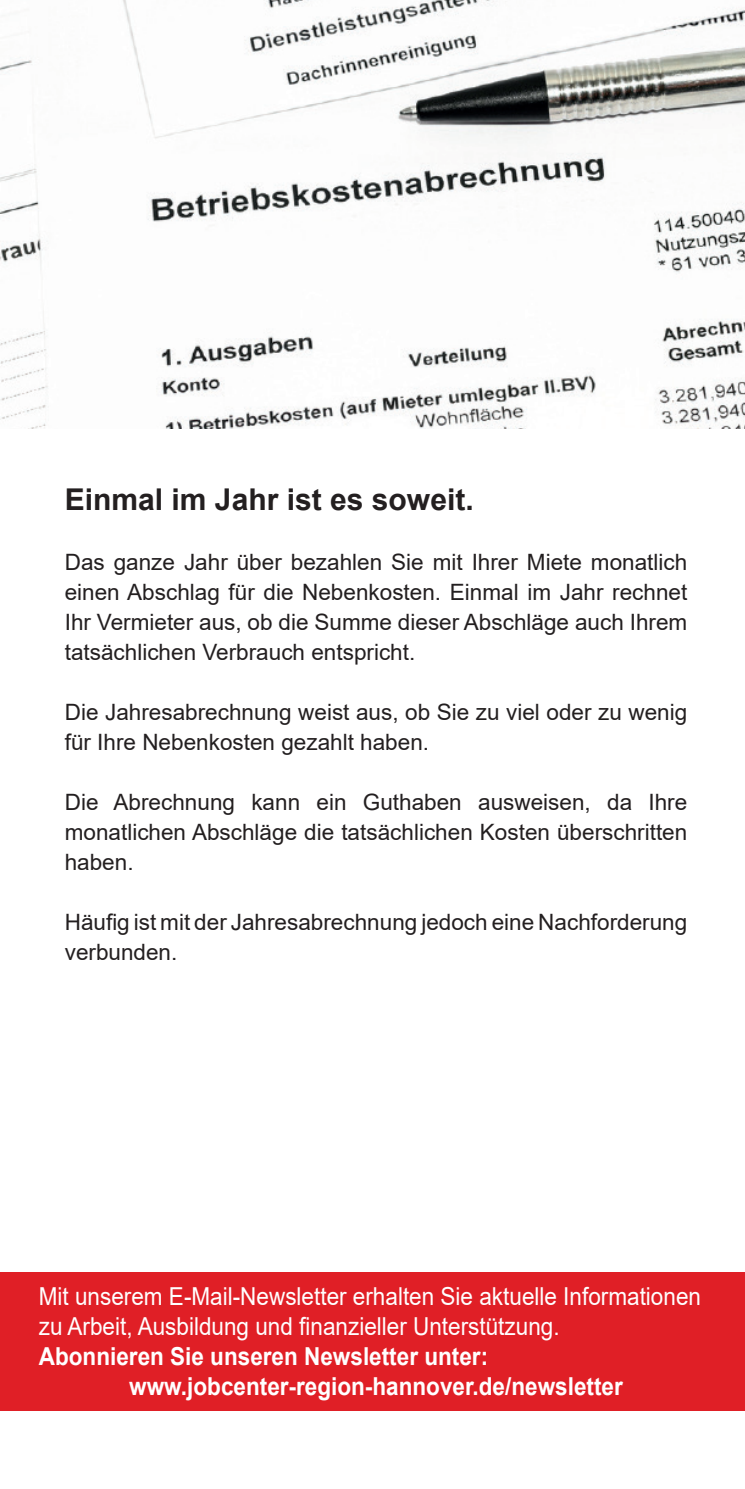
<style>
.page{position:relative;width:745px;height:1489px;background:#fff}
.page>*{position:absolute;margin:0;border:0;box-sizing:border-box;transform-origin:0 0}
.t1{font:700 30px "Arial";color:#231f20}
.t2{font:24.75px/30px "Arial";color:#fff;scale:.91 1}
.t3{font:700 24.75px/30px "Arial";color:#fff;scale:.91 1}
.t4{font:22.5px/30px "Arial";color:#231f20;text-align:justify}
</style>
<div class="page">
<img style="left:0;top:0;width:744px;height:429px">
<div style="left:0;top:1272px;width:744px;height:138px;background:#e01f26"></div>
<h1 class="t1" style="left:65px;top:478px;width:410px">Einmal im Jahr ist es soweit.</h1>
<p class="t4" style="left:65px;top:547px;width:623px">Das ganze Jahr über bezahlen Sie mit Ihrer Miete monatlich einen Abschlag für die Nebenkosten. Einmal im Jahr rechnet Ihr Vermieter aus, ob die Summe dieser Abschläge auch Ihrem tatsächlichen Verbrauch entspricht.</p>
<p class="t4" style="left:65px;top:697px;width:623px">Die Jahresabrechnung weist aus, ob Sie zu viel oder zu wenig für Ihre Nebenkosten gezahlt haben.</p>
<p class="t4" style="left:65px;top:787px;width:623px">Die Abrechnung kann ein Guthaben ausweisen, da Ihre monatlichen Abschläge die tatsächlichen Kosten überschritten haben.</p>
<p class="t4" style="left:65px;top:907px;width:623px">Häufig ist mit der Jahresabrechnung jedoch eine Nachforderung verbunden.</p>
<p class="t2" style="left:39px;top:1280px;width:728px">Mit unserem E-Mail-Newsletter erhalten Sie aktuelle Informationen zu Arbeit, Ausbildung und finanzieller Unterstützung.</p>
<p class="t3" style="left:129px;top:1341px;width:543px;text-indent:-90px">Abonnieren Sie unseren Newsletter unter: www.jobcenter-region-hannover.de/newsletter</p>
</div>
